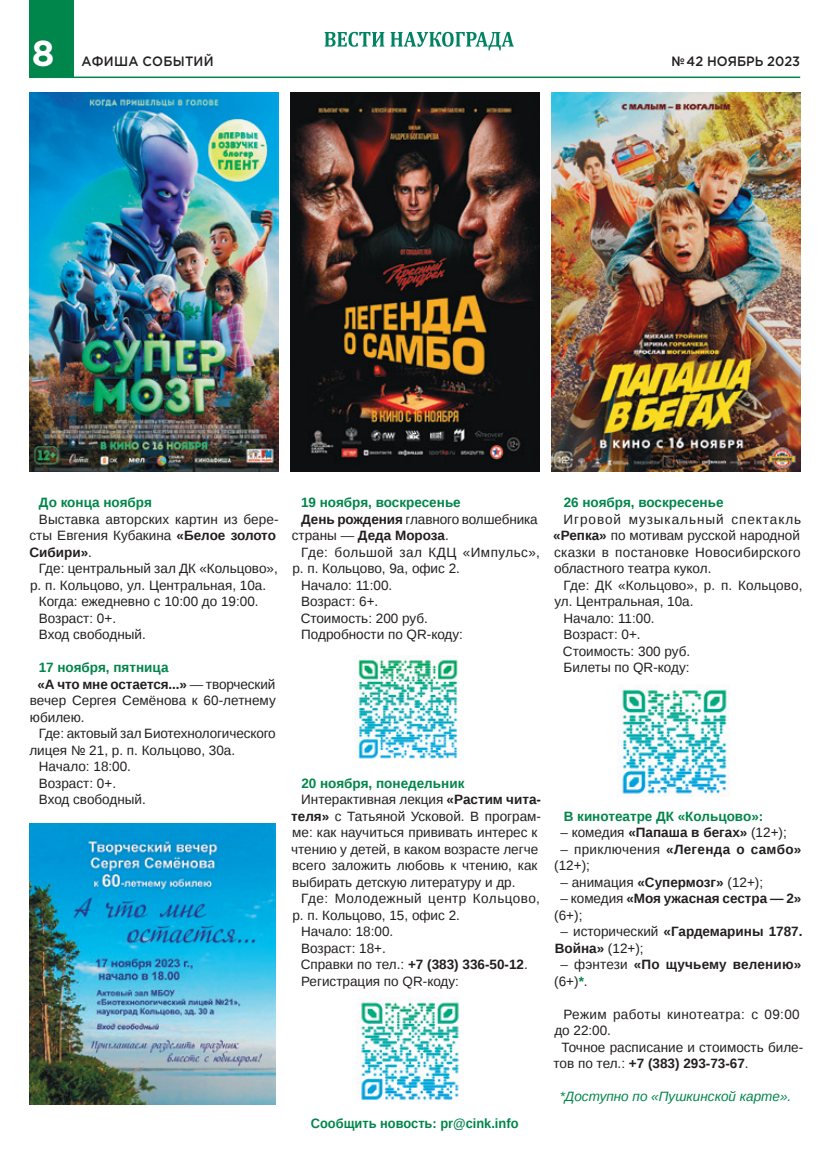
<style>
.page{position:relative;width:830px;height:1157px;background:#fff}
.page>*{position:absolute;margin:0;border:0;box-sizing:border-box;transform-origin:0 0}
.t1{font:700 36px "Gotham Pro";color:#fff}
._0_Body{font:13.5px/16.5px "Liberation Sans";color:#231f20}
._0_Body-2{font:700 13.5px/16.5px "Liberation Sans";color:#231f20}
._0_Body-3{font:700 13.5px "Liberation Sans";color:#00854a}
._0_Body-4{font:13.5px/16.5px "Liberation Sans";letter-spacing:.03em;color:#231f20}
._0_Body-5{font:13.5px/16.5px "Liberation Sans";letter-spacing:.025em;color:#231f20}
._0_Body-6{font:italic 13.5px "Liberation Sans";color:#00854a}
._0_Body-7{font:700 13.5px "Liberation Sans";color:#00854a;scale:.95 1}
._0_Lead{font:500 13.5px "Gotham Pro";color:#231f20;scale:.95 1}
._0_Lead-2{font:500 13.5px "Gotham Pro";letter-spacing:.02em;color:#231f20;scale:.95 1}
.s1{font-weight:700}
.s2{font-weight:400}
.s3{color:#00854a}
</style>
<div class="page">
<hr style="left:30px;top:77px;width:769px;height:1px;background:#00854a">
<svg style="left:324px;top:32px;width:189px;height:18px"></svg>
<div style="left:30px;top:0;width:44px;height:78px;background:#00854a"></div>
<img style="left:290px;top:93px;width:249px;height:379px">
<img style="left:551px;top:93px;width:248px;height:378px">
<img style="left:30px;top:93px;width:248px;height:378px">
<img style="left:354px;top:655px;width:104px;height:104px">
<img style="left:357px;top:997px;width:103px;height:104px">
<img style="left:617px;top:685px;width:113px;height:112px">
<img style="left:30px;top:824px;width:245px;height:280px">
<h1 class="t1" style="left:32px;top:32px;width:24px">8</h1>
<p class="_0_Lead-2" style="left:81px;top:54px;width:141px">АФИША СОБЫТИЙ</p>
<p class="_0_Lead" style="left:671px;top:53px;width:137px">№ 42 НОЯБРЬ 2023</p>
<p class="_0_Body-3" style="left:39px;top:493px;width:114px">До конца ноября</p>
<p class="_0_Body" style="left:29px;top:511px;width:250px;text-indent:9px">Выставка авторских картин из бере&shy;сты Евгения Кубакина <span class="s1">«Белое золото<br>Сибири»</span>.</p>
<p class="_0_Body" style="left:30px;top:561px;width:249px;text-indent:9px">Где: центральный зал ДК «Кольцово», р. п. Кольцово, ул. Центральная, 10а.</p>
<p class="_0_Body" style="left:39px;top:594px;width:221px">Когда: ежедневно с 10:00 до 19:00.</p>
<p class="_0_Body" style="left:39px;top:610px;width:79px">Возраст: 0+.</p>
<p class="_0_Body" style="left:39px;top:627px;width:108px">Вход свободный.</p>
<p class="_0_Body-3" style="left:39px;top:658px;width:131px">17 ноября, пятница</p>
<p class="_0_Body" style="left:30px;top:676px;width:247px;text-align:justify;text-indent:8px"><span class="s1">«А что мне остается...»</span> — творческий вечер Сергея Семёнова к 60-летнему юбилею.</p>
<p class="_0_Body" style="left:29px;top:726px;width:248px;text-indent:9px">Где: актовый зал Биотехнологического лицея № 21, р. п. Кольцово, 30а.</p>
<p class="_0_Body" style="left:39px;top:759px;width:94px">Начало: 18:00.</p>
<p class="_0_Body" style="left:39px;top:775px;width:79px">Возраст: 0+.</p>
<p class="_0_Body" style="left:39px;top:792px;width:108px">Вход свободный.</p>
<p class="_0_Body-3" style="left:301px;top:493px;width:161px">19 ноября, воскресенье</p>
<p class="_0_Body" style="left:291px;top:511px;width:247px;text-indent:9px"><span class="s1">День рождения</span> главного волшебника страны — <span class="s1">Деда Мороза</span>.</p>
<p class="_0_Body-4" style="left:292px;top:544px;width:249px;text-indent:9px">Где: большой зал КДЦ «Импульс», р. п. Кольцово, 9а, офис 2.</p>
<p class="_0_Body" style="left:301px;top:577px;width:93px">Начало: 11:00.</p>
<p class="_0_Body" style="left:301px;top:594px;width:79px">Возраст: 6+.</p>
<p class="_0_Body" style="left:300px;top:610px;width:129px">Стоимость: 200 руб.</p>
<p class="_0_Body" style="left:301px;top:627px;width:163px">Подробности по QR-коду:</p>
<p class="_0_Body-3" style="left:563px;top:493px;width:161px">26 ноября, воскресенье</p>
<p class="_0_Body" style="left:553px;top:511px;width:249px;text-align:justify;text-indent:10px">Игровой музыкальный спектакль <span class="s1">«Репка»</span> по мотивам русской народной сказки в постановке Новосибирского областного театра кукол.</p>
<p class="_0_Body" style="left:554px;top:577px;width:249px;text-indent:9px">Где: ДК «Кольцово», р. п. Кольцово, ул. Центральная, 10а.</p>
<p class="_0_Body" style="left:563px;top:610px;width:93px">Начало: 11:00.</p>
<p class="_0_Body" style="left:563px;top:627px;width:79px">Возраст: 0+.</p>
<p class="_0_Body" style="left:562px;top:643px;width:129px">Стоимость: 300 руб.</p>
<p class="_0_Body" style="left:563px;top:660px;width:127px">Билеты по QR-коду:</p>
<p class="_0_Body-3" style="left:301px;top:774px;width:164px">20 ноября, понедельник</p>
<p class="_0_Body" style="left:291px;top:792px;width:251px;text-indent:10px">Интерактивная лекция <span class="s1">«Растим чита&shy;теля»</span> с Татьяной Усковой. В програм&shy;ме: как научиться прививать интерес к чтению у детей, в каком возрасте легче всего заложить любовь к чтению, как выбирать детскую литературу и др.</p>
<p class="_0_Body-5" style="left:292px;top:891px;width:249px;text-indent:9px">Где: Молодежный центр Кольцово, р. п. Кольцово, 15, офис 2.</p>
<p class="_0_Body" style="left:301px;top:924px;width:94px">Начало: 18:00.</p>
<p class="_0_Body" style="left:301px;top:940px;width:86px">Возраст: 18+.</p>
<p class="_0_Body-2" style="left:300px;top:956px;width:228px"><span class="s2">Справки по тел.:</span> +7 (383) 336-50-12<span class="s2">.</span></p>
<p class="_0_Body" style="left:301px;top:973px;width:159px">Регистрация по QR-коду:</p>
<p class="_0_Body-7" style="left:311px;top:1113px;width:220px">Сообщить новость: pr@cink.info</p>
<p class="_0_Body-3" style="left:563px;top:807px;width:201px">В кинотеатре ДК «Кольцово»:</p>
<p class="_0_Body" style="left:560px;top:825px;width:228px">– комедия <span class="s1">«Папаша в бегах»</span> (12+);</p>
<p class="_0_Body" style="left:554px;top:841px;width:248px;text-indent:6px">– приключения <span class="s1">«Легенда о самбо» </span>(12+);</p>
<p class="_0_Body" style="left:560px;top:874px;width:204px">– анимация <span class="s1">«Супермозг»</span> (12+);</p>
<p class="_0_Body-2" style="left:554px;top:890px;width:248px;text-indent:6px"><span class="s2">– комедия</span> «Моя ужасная сестра — 2» <span class="s2">(6+);</span></p>
<p class="_0_Body-2" style="left:554px;top:923px;width:249px;text-indent:6px"><span class="s2">– исторический</span> «Гардемарины 1787.<br>Война» <span class="s2">(12+);</span></p>
<p class="_0_Body-2" style="left:554px;top:956px;width:248px;text-indent:6px"><span class="s2">– фэнтези</span> «По щучьему велению» <span class="s2">(6+)</span><span class="s3">*</span><span class="s2">.</span></p>
<p class="_0_Body-4" style="left:554px;top:1006px;width:247px;text-indent:9px">Режим работы кинотеатра: с 09:00 до 22:00.</p>
<p class="_0_Body" style="left:553px;top:1039px;width:251px;text-indent:8px">Точное расписание и стоимость биле&shy;тов по тел.: <span class="s1">+7 (383) 293-73-67</span>.</p>
<p class="_0_Body-6" style="left:559px;top:1087px;width:233px">*Доступно по «Пушкинской карте».</p>
</div>
